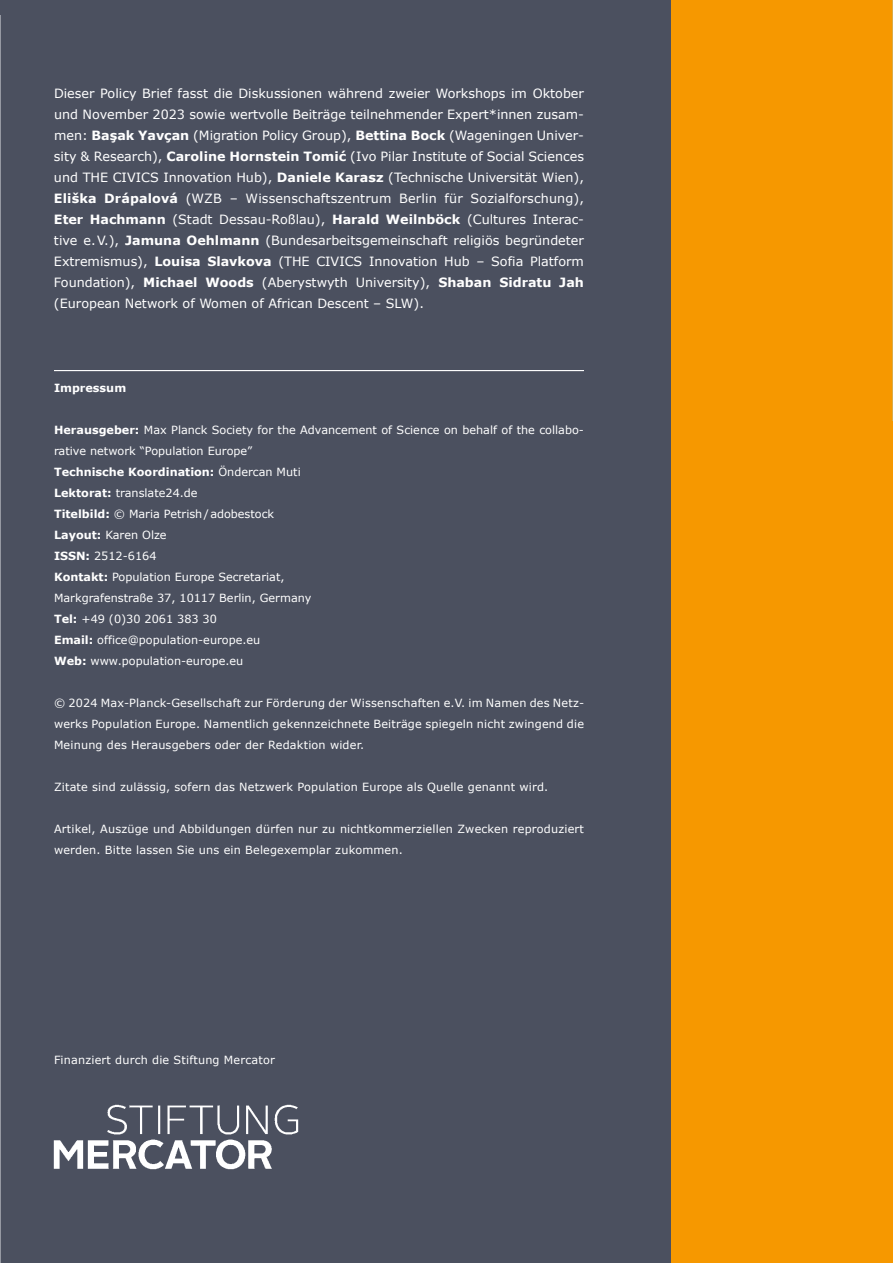
<style>
.page{position:relative;width:893px;height:1263px;background:#fff}
.page>*{position:absolute;margin:0;border:0;box-sizing:border-box;transform-origin:0 0}
.t1{font:12.75px/21px "Verdana";color:#fff;text-align:justify}
.t2{font:11.25px/21px "Verdana";letter-spacing:.005em;color:#fff}
.t3{font:700 11.25px "Verdana";color:#fff}
.s1{font-weight:700}
</style>
<div class="page">
<div style="left:0;top:0;width:672px;height:1263px;background:#4b505f"></div>
<div style="left:672px;top:0;width:221px;height:1263px;background:#f69800"></div>
<hr style="left:54px;top:370px;width:530px;height:1px;background:#fff">
<img style="left:53px;top:1103px;width:246px;height:67px">
<div style="left:0;top:0;width:670px;height:14px;background:#4b505f"></div>
<p class="t1" style="left:54px;top:83px;width:532px">Dieser Policy Brief fasst die Diskussionen während zweier Workshops im Oktober und November 2023 sowie wertvolle Beiträge teilnehmender Expert*innen zusam&shy;men: <span class="s1">Başak Yavçan</span> (Migration Policy Group), <span class="s1">Bettina Bock</span> (Wageningen Univer&shy;sity &amp; Research), <span class="s1">Caroline Hornstein Tomić</span> (Ivo Pilar Institute of Social Sciences und THE CIVICS Innovation Hub), <span class="s1">Daniele Karasz</span> (Technische Universität Wien), <span class="s1">Eliška Drápalová</span> (WZB – Wissenschaftszentrum Berlin für Sozialforschung), <span class="s1">Eter Hachmann</span> (Stadt Dessau-Roßlau), <span class="s1">Harald Weilnböck</span> (Cultures Interac&shy;tive e.V.), <span class="s1">Jamuna Oehlmann</span> (Bundesarbeitsgemeinschaft religiös begründeter Extremismus), <span class="s1">Louisa Slavkova</span> (THE CIVICS Innovation Hub – Sofia Platform Foundation), <span class="s1">Michael Woods</span> (Aberystwyth University), <span class="s1">Shaban Sidratu Jah </span>(European Network of Women of African Descent – SLW).</p>
<p class="t3" style="left:54px;top:380px;width:74px">Impressum</p>
<p class="t2" style="left:54px;top:419px;width:531px"><span class="s1">Herausgeber:</span> Max Planck Society for the Advancement of Science on behalf of the collabo&shy;rative network “Population Europe”<br><span class="s1">Technische Koordination:</span> Öndercan Muti<br><span class="s1">Lektorat:</span> translate24.de<br><span class="s1">Titelbild:</span> © Maria Petrish/adobestock<br><span class="s1">Layout:</span> Karen Olze<br><span class="s1">ISSN:</span> 2512-6164<br><span class="s1">Kontakt:</span> Population Europe Secretariat,<br>Markgrafenstraße 37, 10117 Berlin, Germany<br><span class="s1">Tel:</span> +49 (0)30 2061 383 30<br><span class="s1">Email:</span> office@population-europe.eu<br><span class="s1">Web:</span> www.population-europe.eu</p>
<p class="t2" style="left:54px;top:692px;width:532px;text-align:justify">© 2024 Max-Planck-Gesellschaft zur Förderung der Wissenschaften e.V. im Namen des Netz&shy;werks Population Europe. Namentlich gekennzeichnete Beiträge spiegeln nicht zwingend die Meinung des Herausgebers oder der Redaktion wider.</p>
<p class="t2" style="left:54px;top:776px;width:496px">Zitate sind zulässig, sofern das Netzwerk Population Europe als Quelle genannt wird.</p>
<p class="t2" style="left:54px;top:818px;width:531px">Artikel, Auszüge und Abbildungen dürfen nur zu nichtkommerziellen Zwecken reproduziert werden. Bitte lassen Sie uns ein Belegexemplar zukommen.</p>
<p class="t2" style="left:54px;top:1049px;width:222px">Finanziert durch die Stiftung Mercator</p>
</div>
